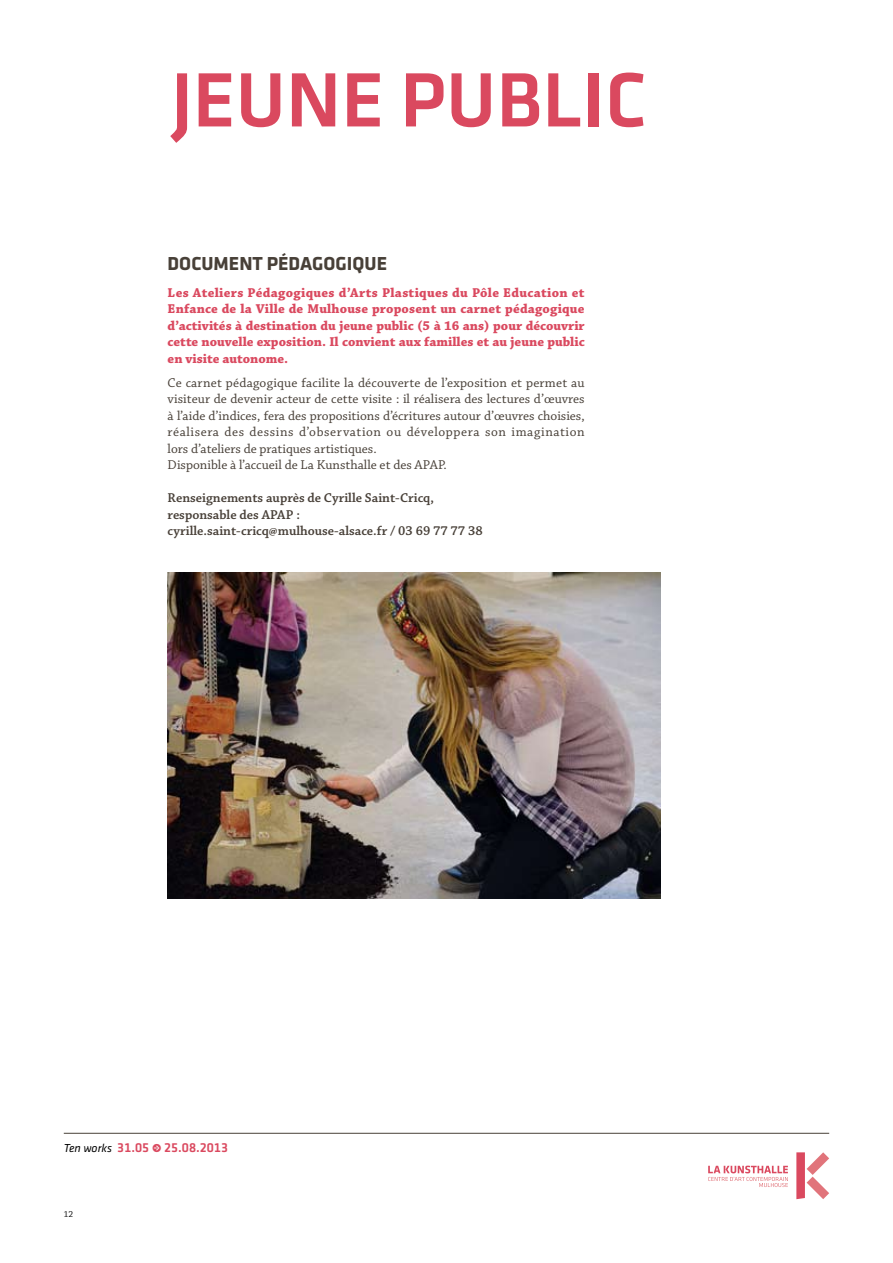
<style>
.page{position:relative;width:893px;height:1263px;background:#fff}
.page>*{position:absolute;margin:0;border:0;box-sizing:border-box;transform-origin:0 0}
.t1{font:79.65px "Klavika Medium TF";color:#da495f}
.t2{font:19.5px "Klavika Bold OSF";color:#484038}
.t3{font:13.5px/16.5px "Chaparral Pro";letter-spacing:.005em;color:#484038}
.t4{font:700 13.5px/16.5px "Chaparral Pro";color:#da495f;text-align:justify}
.t5{font:600 13.5px/16.5px "Chaparral Pro";color:#484038}
.t6{font:13.5px "Klavika Medium TF";color:#da495f}
.t7{font:9px "Chaparral Pro";color:#000}
.s1{font-family:"Klavika Regular Italic TF";font-size:12px;color:#000}
.s2{font-family:"Klavika Arrows";font-weight:500;font-size:12px}
</style>
<div class="page">
<svg style="left:796px;top:1152px;width:33px;height:47px"></svg>
<svg style="left:708px;top:1166px;width:80px;height:21px"></svg>
<hr style="left:64px;top:1133px;width:765px;height:1px;background:#484038">
<img style="left:168px;top:573px;width:492px;height:326px">
<h1 class="t1" style="left:171px;top:57px;width:477px">JEUNE PUBLIC</h1>
<h2 class="t2" style="left:168px;top:253px;width:13px">DOCUMENT</h2>
<h2 class="t2" style="left:267px;top:253px;width:34px">PéDAGOGIQUE</h2>
<p class="t4" style="left:168px;top:285px;width:419px">Les Ateliers Pédagogiques d’Arts Plastiques du Pôle Education et Enfance de la Ville de Mulhouse proposent un carnet pédagogique d’activités à destination du jeune public (5 à 16 ans) pour découvrir cette nouvelle exposition. Il convient aux familles et au jeune public en visite autonome.</p>
<p class="t3" style="left:168px;top:375px;width:419px">Ce carnet pédagogique facilite la découverte de l’exposition et permet au visiteur de devenir acteur de cette visite : il réalisera des lectures d’œuvres à l’aide d’indices, fera des propositions d’écritures autour d’œuvres choisies, réalisera des dessins d’observation ou développera son imagination lors d’ateliers de pratiques artistiques.<br>Disponible à l’accueil de La Kunsthalle et des APAP.</p>
<p class="t5" style="left:168px;top:490px;width:317px">Renseignements auprès de Cyrille Saint-Cricq, responsable des APAP : cyrille.saint-cricq@mulhouse-alsace.fr / 03 69 77 77 38</p>
<p class="t6" style="left:64px;top:1141px;width:166px"><span class="s1">Ten works</span> 31.05 <span class="s2">r</span> 25.08.2013</p>
<p class="t7" style="left:64px;top:1209px;width:11px">12</p>
</div>
